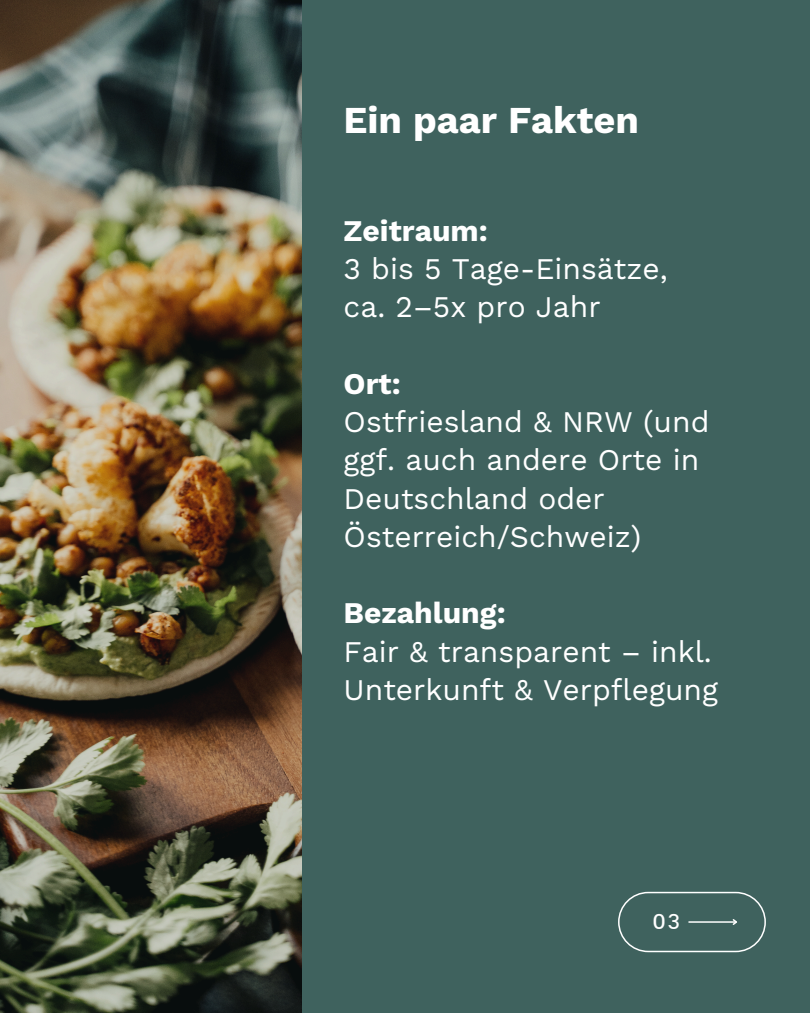
<style>
.page{position:relative;width:810px;height:1013px;background:#fff}
.page>*{position:absolute;margin:0;border:0;box-sizing:border-box;transform-origin:0 0}
.t1{font:700 38px "Work Sans";color:#fff}
.t2{font:30px/38.2px "Work Sans";color:#fff}
.t3{font:700 30px "Work Sans";color:#fff}
.t4{font:500 21px "Be Vietnam";color:#fff}
</style>
<div class="page">
<div style="left:0;top:0;width:810px;height:1012px;background:#3f625e"></div>
<img style="left:0;top:0;width:302px;height:1012px">
<svg style="left:618px;top:891px;width:148px;height:61px"></svg>
<p class="t1" style="left:344px;top:98px;width:297px">Ein paar Fakten</p>
<h1 class="t3" style="left:344px;top:213px;width:146px">Zeitraum:</h1>
<p class="t2" style="left:344px;top:249px;width:326px">3 bis 5 Tage-Einsätze,</p>
<p class="t2" style="left:344px;top:288px;width:259px">ca. 2–5x pro Jahr</p>
<p class="t3" style="left:344px;top:366px;width:59px">Ort:</p>
<p class="t2" style="left:344px;top:402px;width:367px">Ostfriesland &amp; NRW (und ggf. auch andere Orte in<br>Deutschland oder<br>Österreich/Schweiz)</p>
<p class="t3" style="left:344px;top:595px;width:164px">Bezahlung:</p>
<p class="t2" style="left:344px;top:632px;width:376px">Fair &amp; transparent – inkl.<br>Unterkunft &amp; Verpflegung</p>
<p class="t4" style="left:653px;top:903px;width:29px">03</p>
</div>
